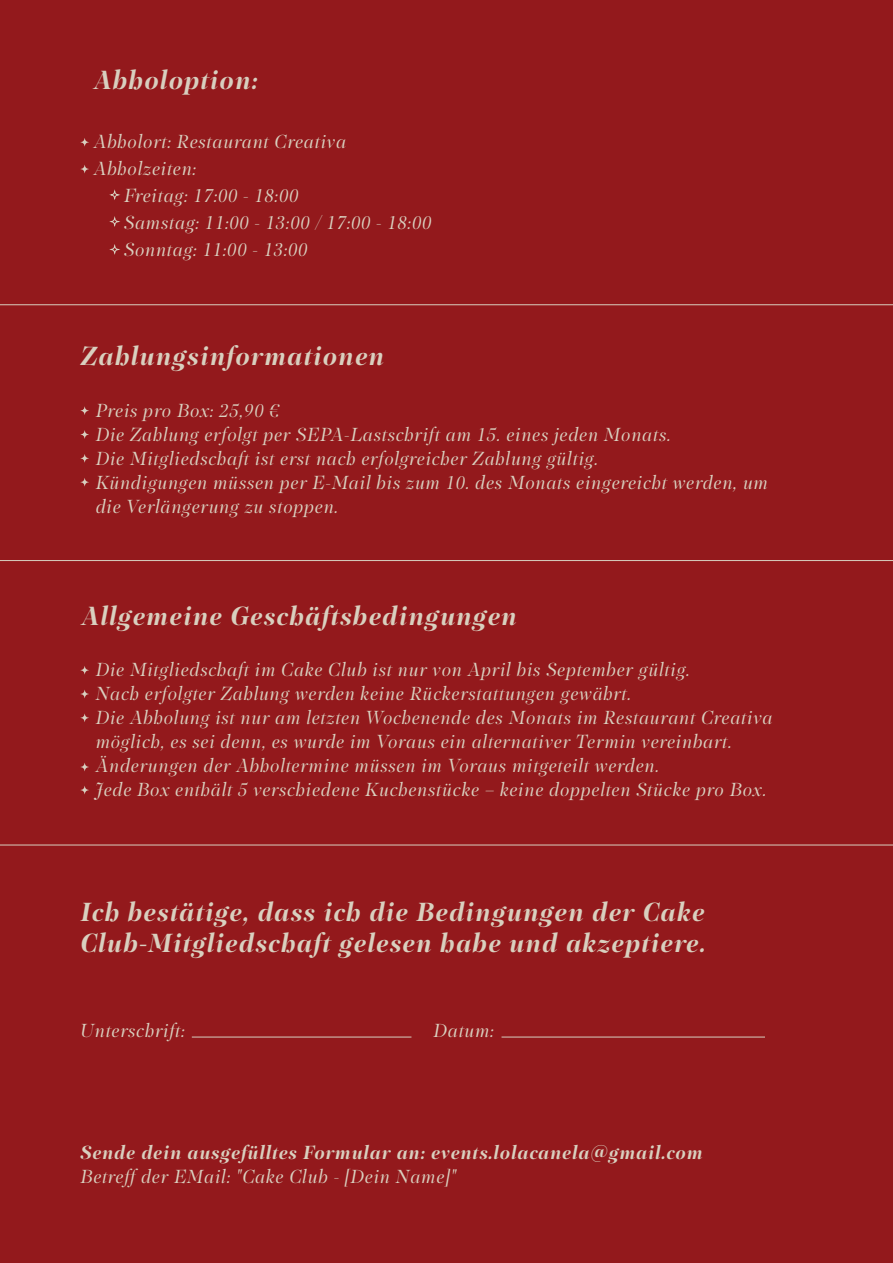
<style>
.page{position:relative;width:893px;height:1263px;background:#93191c}
.page>*{position:absolute;margin:0;border:0;box-sizing:border-box;transform-origin:0 0}
.t1{font:italic 700 27px/32px "PF Regal Display Pro";letter-spacing:.04em;color:#d9d0bf}
.t2{font:italic 700 27px "PF Regal Display Pro";letter-spacing:.04em;color:#d8cfbf}
.t3{font:italic 19.5px/24px "PF Regal Display Pro";letter-spacing:.04em;color:#d9d0bf}
.t4{font:italic 700 19.5px "PF Regal Display Pro";letter-spacing:.04em;color:#d9d0bf}
</style>
<div class="page">
<svg style="left:80px;top:138px;width:9px;height:9px"></svg>
<svg style="left:80px;top:165px;width:9px;height:8px"></svg>
<svg style="left:110px;top:189px;width:10px;height:11px"></svg>
<svg style="left:110px;top:216px;width:10px;height:11px"></svg>
<svg style="left:110px;top:244px;width:10px;height:11px"></svg>
<svg style="left:80px;top:406px;width:9px;height:9px"></svg>
<svg style="left:80px;top:430px;width:9px;height:9px"></svg>
<svg style="left:80px;top:454px;width:9px;height:9px"></svg>
<svg style="left:80px;top:478px;width:9px;height:9px"></svg>
<svg style="left:80px;top:666px;width:9px;height:9px"></svg>
<svg style="left:80px;top:690px;width:9px;height:8px"></svg>
<svg style="left:80px;top:713px;width:9px;height:9px"></svg>
<svg style="left:80px;top:763px;width:9px;height:8px"></svg>
<svg style="left:80px;top:786px;width:9px;height:8px"></svg>
<hr style="left:192px;top:1037px;width:219px;height:1px;background:#d8cfbf">
<hr style="left:501px;top:1037px;width:264px;height:1px;background:#d8cfbf">
<hr style="left:0;top:304px;width:893px;height:1px;background:#d8cfbf">
<hr style="left:0;top:560px;width:893px;height:1px;background:#d8cfbf">
<hr style="left:0;top:845px;width:893px;height:1px;background:#d8cfbf">
<h1 class="t2" style="left:94px;top:64px;width:165px">Abholoption:</h1>
<p class="t3" style="left:94px;top:130px;width:254px">Abholort: Restaurant Creativa</p>
<p class="t3" style="left:94px;top:157px;width:104px">Abholzeiten:</p>
<p class="t3" style="left:124px;top:184px;width:176px">Freitag: 17:00 - 18:00</p>
<p class="t3" style="left:124px;top:211px;width:309px">Samstag: 11:00 - 13:00 / 17:00 - 18:00</p>
<p class="t3" style="left:124px;top:238px;width:185px">Sonntag: 11:00 - 13:00</p>
<h1 class="t1" style="left:81px;top:341px;width:305px">Zahlungsinformationen</h1>
<p class="t3" style="left:96px;top:398px;width:674px">Preis pro Box: 25,90 €<br>Die Zahlung erfolgt per SEPA-Lastschrift am 15. eines jeden Monats.<br>Die Mitgliedschaft ist erst nach erfolgreicher Zahlung gültig.<br>Kündigungen müssen per E-Mail bis zum 10. des Monats eingereicht werden, um die Verlängerung zu stoppen.</p>
<h1 class="t1" style="left:81px;top:600px;width:437px">Allgemeine Geschäftsbedingungen</h1>
<p class="t3" style="left:96px;top:658px;width:678px">Die Mitgliedschaft im Cake Club ist nur von April bis September gültig.<br>Nach erfolgter Zahlung werden keine Rückerstattungen gewährt.<br>Die Abholung ist nur am letzten Wochenende des Monats im Restaurant Creativa möglich, es sei denn, es wurde im Voraus ein alternativer Termin vereinbart.<br>Änderungen der Abholtermine müssen im Voraus mitgeteilt werden.<br>Jede Box enthält 5 verschiedene Kuchenstücke – keine doppelten Stücke pro Box.</p>
<h1 class="t1" style="left:80px;top:896px;width:627px">Ich bestätige, dass ich die Bedingungen der Cake<br>Club-Mitgliedschaft gelesen habe und akzeptiere.</h1>
<p class="t3" style="left:80px;top:1018px;width:106px">Unterschrift:</p>
<p class="t3" style="left:433px;top:1018px;width:62px">Datum:</p>
<p class="t4" style="left:80px;top:1140px;width:624px">Sende dein ausgefülltes Formular an: events.lolacanela@gmail.com</p>
<p class="t3" style="left:80px;top:1164px;width:377px">Betreff der EMail: "Cake Club - [Dein Name]"</p>
</div>
